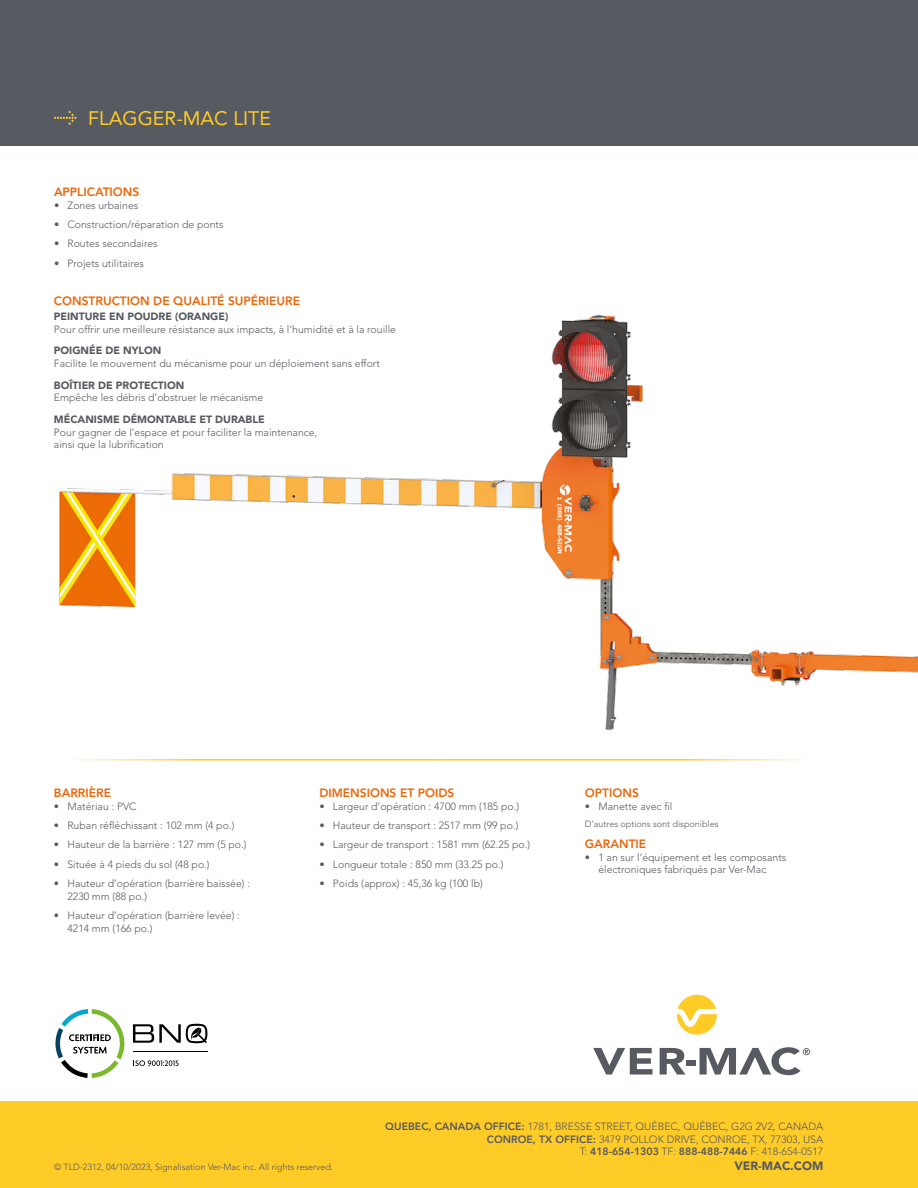
<style>
.page{position:relative;width:918px;height:1188px;background:#fff}
.page>*{position:absolute;margin:0;border:0;box-sizing:border-box;transform-origin:0 0}
.t1{font:19.5px "Avenir LT Std";color:#fecb27}
.t2{font:800 12px "Avenir LT Std";color:#ec6608}
.t3{font:900 12px "Avenir LT Std";color:#575a60}
.t4{font:300 10.5px/12.6px "Avenir LT Std";color:#575a60}
.t5{font:900 10.5px "Avenir LT Std";color:#575a60}
.t6{font:300 9px "Avenir LT Std";color:#575a60}
.s1{font-weight:800}
</style>
<div class="page">
<div style="left:0;top:0;width:918px;height:146px;background:#575a60"></div>
<svg style="left:54px;top:111px;width:23px;height:14px"></svg>
<div style="left:0;top:1102px;width:918px;height:86px;background:#fecb27"></div>
<svg style="left:593px;top:1048px;width:60px;height:27px"></svg>
<svg style="left:660px;top:1048px;width:26px;height:27px"></svg>
<div style="left:686px;top:1060px;width:9px;height:6px;background:#575a60"></div>
<svg style="left:677px;top:995px;width:40px;height:40px"></svg>
<svg style="left:700px;top:1047px;width:110px;height:28px"></svg>
<svg style="left:55px;top:1009px;width:152px;height:69px"></svg>
<hr style="left:133px;top:1051px;width:74px;height:1px;background:#000">
<img style="left:58px;top:314px;width:860px;height:417px">
<h1 class="t1" style="left:88px;top:107px;width:184px">FLAGGER-MAC LITE</h1>
<p class="t2" style="left:54px;top:185px;width:87px">APPLICATIONS</p>
<p class="t4" style="left:54px;top:199px;width:86px">• Zones urbaines</p>
<p class="t4" style="left:54px;top:218px;width:171px">• Construction/réparation de ponts</p>
<p class="t4" style="left:54px;top:237px;width:105px">• Routes secondaires</p>
<p class="t4" style="left:54px;top:257px;width:92px">• Projets utilitaires</p>
<p class="t2" style="left:54px;top:294px;width:248px">CONSTRUCTION DE QUALITÉ SUPÉRIEURE</p>
<p class="t5" style="left:54px;top:310px;width:176px">PEINTURE EN POUDRE (ORANGE)</p>
<p class="t4" style="left:54px;top:323px;width:344px">Pour offrir une meilleure résistance aux impacts, à l’humidité et à la rouille</p>
<p class="t5" style="left:54px;top:344px;width:109px">POIGNÉE DE NYLON</p>
<p class="t4" style="left:54px;top:357px;width:328px">Facilite le mouvement du mécanisme pour un déploiement sans effort</p>
<p class="t5" style="left:54px;top:379px;width:132px">BOÎTIER DE PROTECTION</p>
<p class="t4" style="left:54px;top:391px;width:211px">Empêche les débris d’obstruer le mécanisme</p>
<p class="t5" style="left:54px;top:413px;width:212px">MÉCANISME DÉMONTABLE ET DURABLE</p>
<p class="t4" style="left:54px;top:426px;width:265px">Pour gagner de l’espace et pour faciliter la maintenance, ainsi que la lubrification</p>
<p class="t2" style="left:54px;top:786px;width:59px">BARRIÈRE</p>
<p class="t4" style="left:54px;top:800px;width:84px">• Matériau : PVC</p>
<p class="t4" style="left:54px;top:819px;width:182px">• Ruban réfléchissant : 102 mm (4 po.)</p>
<p class="t4" style="left:54px;top:838px;width:194px">• Hauteur de la barrière : 127 mm (5 po.)</p>
<p class="t4" style="left:54px;top:858px;width:157px">• Située à 4 pieds du sol (48 po.)</p>
<p class="t4" style="left:67px;top:877px;width:184px;text-indent:-14px">• Hauteur d’opération (barrière baissée) :<br>2230 mm (88 po.)</p>
<p class="t4" style="left:67px;top:909px;width:174px;text-indent:-14px">• Hauteur d’opération (barrière levée) :<br>4214 mm (166 po.)</p>
<p class="t2" style="left:319px;top:786px;width:137px">DIMENSIONS ET POIDS</p>
<p class="t4" style="left:319px;top:800px;width:201px">• Largeur d’opération : 4700 mm (185 po.)</p>
<p class="t4" style="left:319px;top:819px;width:201px">• Hauteur de transport : 2517 mm (99 po.)</p>
<p class="t4" style="left:319px;top:838px;width:212px">• Largeur de transport : 1581 mm (62.25 po.)</p>
<p class="t4" style="left:319px;top:858px;width:186px">• Longueur totale : 850 mm (33.25 po.)</p>
<p class="t4" style="left:319px;top:877px;width:165px">• Poids (approx) : 45,36 kg (100 lb)</p>
<p class="t2" style="left:585px;top:786px;width:55px">OPTIONS</p>
<p class="t4" style="left:585px;top:800px;width:89px">• Manette avec fil</p>
<p class="t6" style="left:585px;top:819px;width:135px">D’autres options sont disponibles</p>
<p class="t2" style="left:585px;top:837px;width:63px">GARANTIE</p>
<p class="t4" style="left:598px;top:851px;width:189px;text-indent:-14px">• 1 an sur l’équipement et les composants électroniques fabriqués par Ver-Mac</p>
<p class="t4" style="left:385px;top:1120px;width:440px;text-align:right"><span class="s1">QUEBEC, CANADA OFFICE:</span> 1781, BRESSE STREET, QUÉBEC, QUÉBEC, G2G 2V2, CANADA<br><span class="s1">CONROE, TX OFFICE:</span> 3479 POLLOK DRIVE, CONROE, TX, 77303, USA<br>T: <span class="s1">418-654-1303</span> TF: <span class="s1">888-488-7446</span> F: 418-654-0517</p>
<p class="t6" style="left:54px;top:1162px;width:281px">© TLD-2312, 04/10/2023, Signalisation Ver-Mac inc. All rights reserved.</p>
<p class="t3" style="left:734px;top:1158px;width:90px">VER-MAC.COM</p>
</div>
